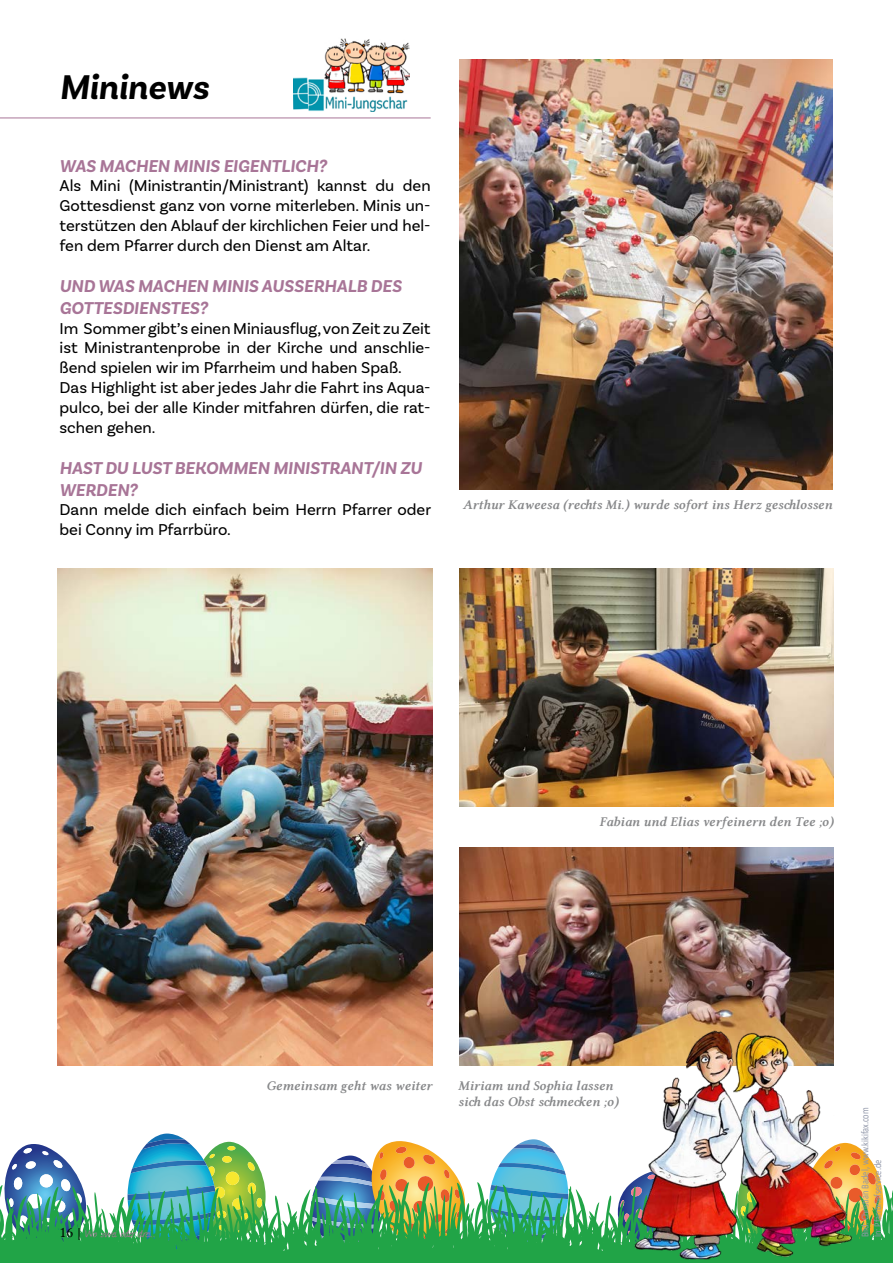
<style>
.page{position:relative;width:893px;height:1263px;background:#fff}
.page>*{position:absolute;margin:0;border:0;box-sizing:border-box;transform-origin:0 0}
.t1{font:italic 700 36px "Basic Sans";color:#000}
.t2{font:italic 700 18px/21.6px "Basic Sans";color:#a87597}
.t3{font:16.5px/19.8px "Basic Sans";color:#000}
.t4{font:15px "Journal";letter-spacing:-.02em;color:#a87597}
.t5{font:13.5px/16.2px "Lin Libertine ZI";color:#87888a}
.t6{font:10.5px/12.6px "Calibri";color:#9197a9;scale:.8 1}
.s1{font-family:"Lin Libertine";color:#000}
.s2{font-family:"Futura PT";font-size:12px;color:#000}
</style>
<div class="page">
<svg style="left:5px;top:1144px;width:73px;height:33px"></svg>
<svg style="left:320px;top:1141px;width:137px;height:36px"></svg>
<svg style="left:494px;top:1139px;width:73px;height:38px"></svg>
<svg style="left:129px;top:1133px;width:134px;height:44px"></svg>
<svg style="left:860px;top:1148px;width:19px;height:29px"></svg>
<img style="left:0;top:1177px;width:892px;height:86px">
<svg style="left:892px;top:1190px;width:1px;height:73px"></svg>
<img style="left:294px;top:38px;width:115px;height:74px">
<hr style="left:0;top:118px;width:431px;height:1px;background:#a87597">
<img style="left:459px;top:60px;width:373px;height:429px">
<img style="left:459px;top:569px;width:374px;height:237px">
<img style="left:459px;top:847px;width:374px;height:218px">
<img style="left:58px;top:569px;width:374px;height:496px">
<img style="left:627px;top:1019px;width:233px;height:244px">
<h1 class="t1" style="left:60px;top:66px;width:151px">Mininews</h1>
<p class="t2" style="left:60px;top:155px;width:269px">WAS MACHEN MINIS EIGENTLICH?</p>
<p class="t3" style="left:60px;top:176px;width:373px;text-align:justify">Als Mini (Ministrantin/Ministrant) kannst du den Gottesdienst ganz von vorne miterleben. Minis un&shy;terstützen den Ablauf der kirchlichen Feier und hel&shy;fen dem Pfarrer durch den Dienst am Altar.</p>
<p class="t2" style="left:60px;top:276px;width:344px">UND WAS MACHEN MINIS AUSSERHALB DES<br>GOTTESDIENSTES?</p>
<p class="t3" style="left:60px;top:318px;width:373px">Im Sommer gibt’s einen Miniausflug, von Zeit zu Zeit ist Ministrantenprobe in der Kirche und anschlie&shy;ßend spielen wir im Pfarrheim und haben Spaß.<br>Das Highlight ist aber jedes Jahr die Fahrt ins Aqua&shy;pulco, bei der alle Kinder mitfahren dürfen, die rat&shy;schen gehen.</p>
<p class="t2" style="left:60px;top:457px;width:364px">HAST DU LUST BEKOMMEN MINISTRANT/IN ZU<br>WERDEN?</p>
<p class="t3" style="left:60px;top:500px;width:373px">Dann melde dich einfach beim Herrn Pfarrer oder bei Conny im Pfarrbüro.</p>
<p class="t5" style="left:463px;top:497px;width:371px">Arthur Kaweesa (rechts Mi.) wurde sofort ins Herz geschlossen</p>
<p class="t4" style="left:60px;top:1222px;width:97px"><span class="s1">16</span> <span class="s2">|</span> Wo zwei oder drei..</p>
<p class="t5" style="left:599px;top:814px;width:236px">Fabian und Elias verfeinern den Tee ;o)</p>
<p class="t5" style="left:267px;top:1078px;width:167px">Gemeinsam geht was weiter</p>
<p class="t5" style="left:458px;top:1078px;width:162px">Miriam und Sophia lassen sich das Obst schmecken ;o)</p>
<p class="t6" style="left:858px;top:1237px;width:164px;rotate:-90deg">Bild: Christian Badel, www.kikifax.com<br>In: Pfarrbriefservice.de</p>
</div>
